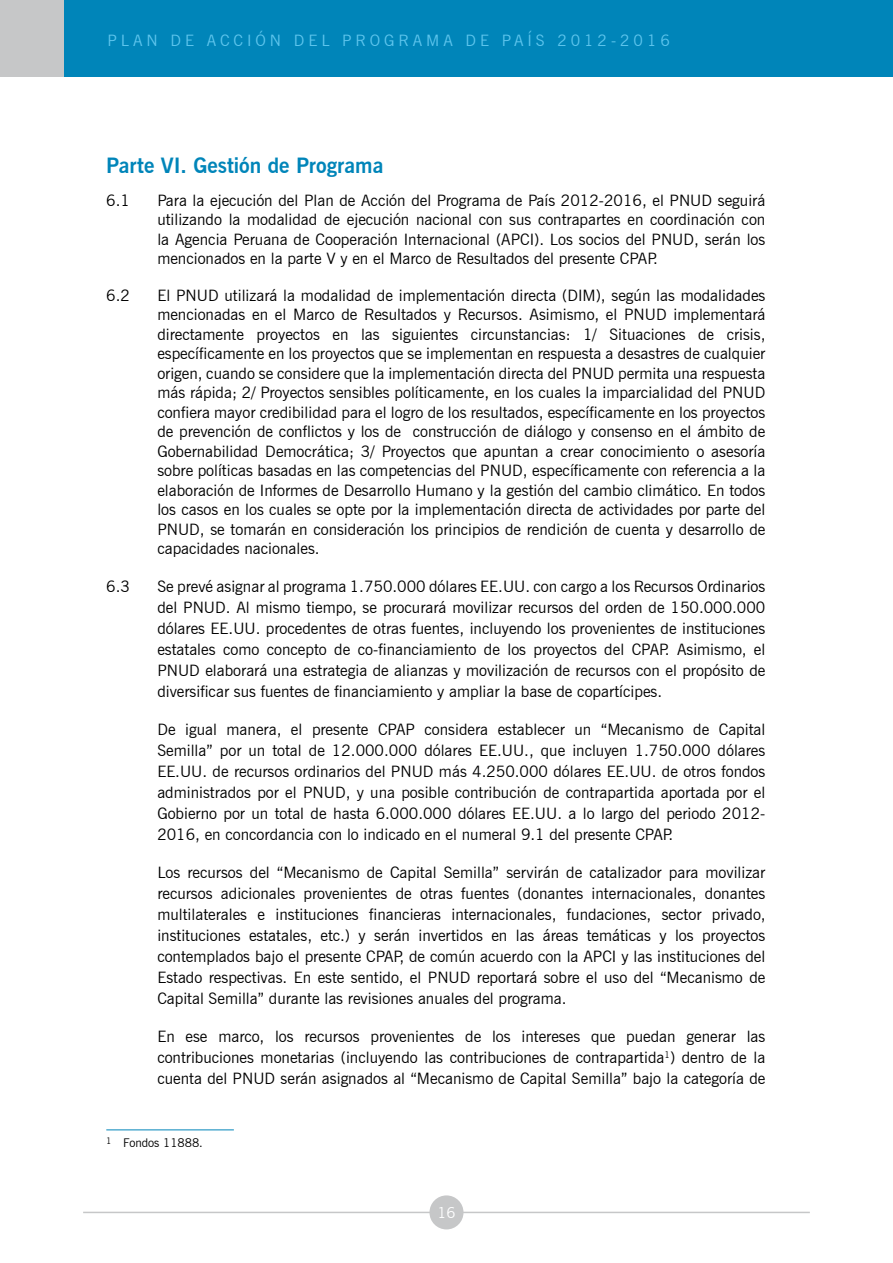
<style>
.page{position:relative;width:893px;height:1263px;background:#fff}
.page>*{position:absolute;margin:0;border:0;box-sizing:border-box;transform-origin:0 0}
.t1{font:700 21px "News Gothic BT";color:#0085b9}
.t2{font:15.75px/21px "News Gothic BT";color:#000;text-align:justify}
.t3{font:15.75px "News Gothic BT";letter-spacing:.25em;color:#5ec5ed}
.t4{font:15px "News Gothic BT";color:#fff}
.t5{font:12px "News Gothic BT";color:#000}
</style>
<div class="page">
<hr style="left:83px;top:1212px;width:727px;height:1px;background:#c6c7c8">
<div style="left:0;top:0;width:893px;height:77px;background:#0085b9"></div>
<div style="left:0;top:0;width:64px;height:77px;background:#c6c7c8"></div>
<div style="left:429px;top:1195px;width:34px;height:34px;background:#c6c7c8;border-radius:50%"></div>
<hr style="left:106px;top:1129px;width:128px;height:1px;background:#0085b9">
<p class="t3" style="left:107px;top:31px;width:564px">PLAN DE ACCIÓN DEL PROGRAMA DE PAÍS 2012-2016</p>
<h1 class="t1" style="left:106px;top:153px;width:279px">Parte VI. Gestión de Programa</h1>
<p class="t2" style="left:106px;top:189px;width:25px">6.1</p>
<p class="t2" style="left:157px;top:190px;width:610px;line-height:19.5px">Para la ejecución del Plan de Acción del Programa de País 2012-2016, el PNUD seguirá utilizando la modalidad de ejecución nacional con sus contrapartes en coordinación con la Agencia Peruana de Cooperación Internacional (APCI). Los socios del PNUD, serán los mencionados en la parte V y en el Marco de Resultados del presente CPAP.</p>
<p class="t2" style="left:106px;top:284px;width:25px">6.2</p>
<p class="t2" style="left:157px;top:285px;width:610px;line-height:19.5px">El PNUD utilizará la modalidad de implementación directa (DIM), según las modalidades mencionadas en el Marco de Resultados y Recursos. Asimismo, el PNUD implementará directamente proyectos en las siguientes circunstancias: 1/ Situaciones de crisis, específicamente en los proyectos que se implementan en respuesta a desastres de cualquier origen, cuando se considere que la implementación directa del PNUD permita una respuesta más rápida; 2/ Proyectos sensibles políticamente, en los cuales la imparcialidad del PNUD confiera mayor credibilidad para el logro de los resultados, específicamente en los proyectos de prevención de conflictos y los de construcción de diálogo y consenso en el ámbito de Gobernabilidad Democrática; 3/ Proyectos que apuntan a crear conocimiento o asesoría sobre políticas basadas en las competencias del PNUD, específicamente con referencia a la elaboración de Informes de Desarrollo Humano y la gestión del cambio climático. En todos los casos en los cuales se opte por la implementación directa de actividades por parte del PNUD, se tomarán en consideración los principios de rendición de cuenta y desarrollo de capacidades nacionales.</p>
<p class="t2" style="left:106px;top:576px;width:25px">6.3</p>
<p class="t2" style="left:157px;top:576px;width:610px">Se prevé asignar al programa 1.750.000 dólares EE.UU. con cargo a los Recursos Ordinarios del PNUD. Al mismo tiempo, se procurará movilizar recursos del orden de 150.000.000 dólares EE.UU. procedentes de otras fuentes, incluyendo los provenientes de instituciones estatales como concepto de co-financiamiento de los proyectos del CPAP. Asimismo, el PNUD elaborará una estrategia de alianzas y movilización de recursos con el propósito de diversificar sus fuentes de financiamiento y ampliar la base de copartícipes.</p>
<p class="t2" style="left:157px;top:719px;width:610px">De igual manera, el presente CPAP considera establecer un “Mecanismo de Capital Semilla” por un total de 12.000.000 dólares EE.UU., que incluyen 1.750.000 dólares EE.UU. de recursos ordinarios del PNUD más 4.250.000 dólares EE.UU. de otros fondos administrados por el PNUD, y una posible contribución de contrapartida aportada por el Gobierno por un total de hasta 6.000.000 dólares EE.UU. a lo largo del periodo 2012- 2016, en concordancia con lo indicado en el numeral 9.1 del presente CPAP.</p>
<p class="t2" style="left:157px;top:862px;width:610px">Los recursos del “Mecanismo de Capital Semilla” servirán de catalizador para movilizar recursos adicionales provenientes de otras fuentes (donantes internacionales, donantes multilaterales e instituciones financieras internacionales, fundaciones, sector privado, instituciones estatales, etc.) y serán invertidos en las áreas temáticas y los proyectos contemplados bajo el presente CPAP, de común acuerdo con la APCI y las instituciones del Estado respectivas. En este sentido, el PNUD reportará sobre el uso del “Mecanismo de Capital Semilla” durante las revisiones anuales del programa.</p>
<p class="t2" style="left:157px;top:1026px;width:610px">En ese marco, los recursos provenientes de los intereses que puedan generar las contribuciones monetarias (incluyendo las contribuciones de contrapartida<sup>1</sup>) dentro de la cuenta del PNUD serán asignados al “Mecanismo de Capital Semilla” bajo la categoría de</p>
<p class="t5" style="left:106px;top:1135px;width:98px"><sup>1</sup> Fondos 11888.</p>
<p class="t4" style="left:437px;top:1203px;width:20px">16</p>
</div>
